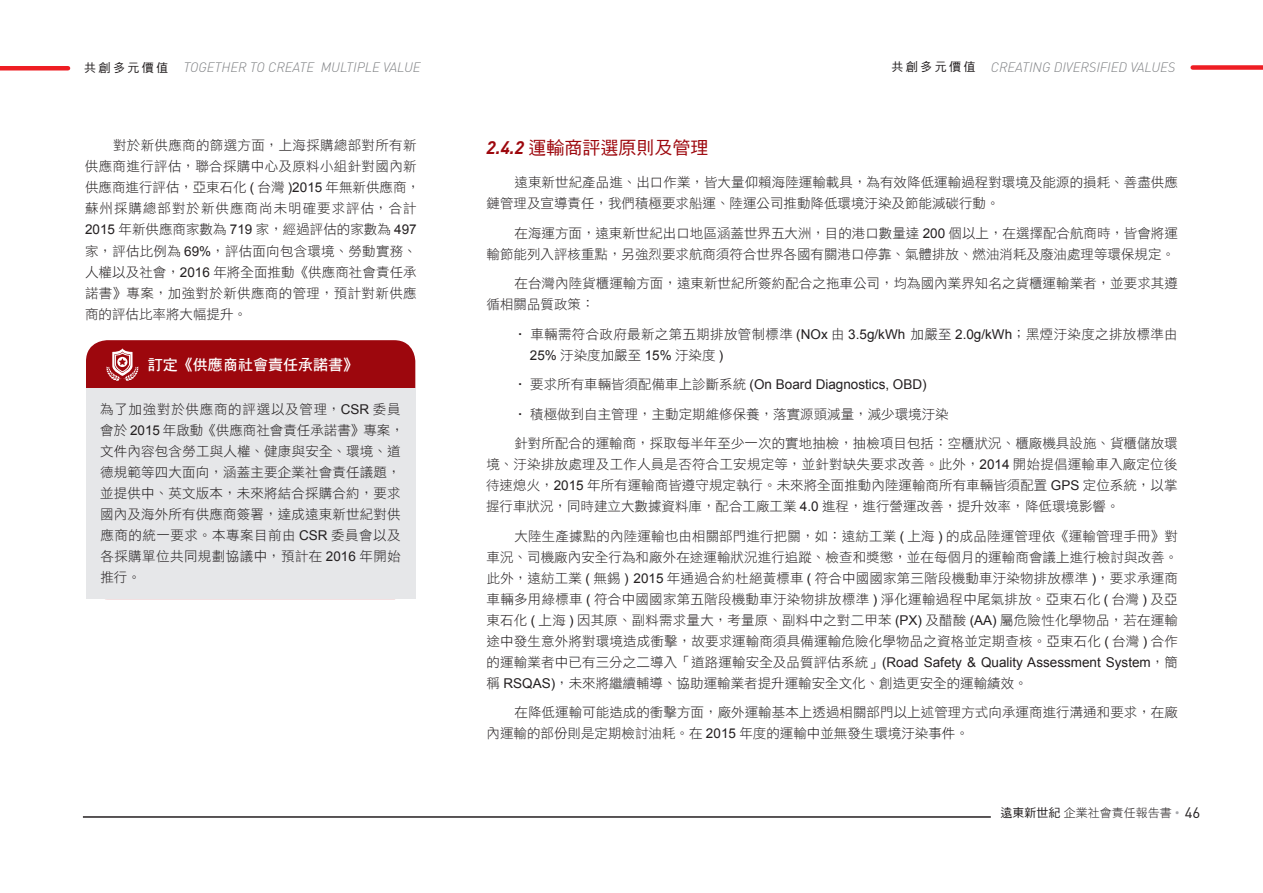
<style>
.page{position:relative;width:1263px;height:893px;background:#fff}
.page>*{position:absolute;margin:0;border:0;box-sizing:border-box;transform-origin:0 0}
.t1{font:18px "DF Hei Std W5";color:#9d070d}
.t2{font:15px "DF Hei Std W7";color:#fff}
.t3{font:15px "DIN";color:#231f20}
.t4{font:13.5px/21px "DF Hei Std W3";letter-spacing:.005em;color:#231f20}
.t5{font:13.5px/21px "DF Hei Std W3";letter-spacing:.025em;color:#231f20}
.t6{font:13.5px "Arial";color:#231f20}
.t7{font:italic 300 13.5px "DIN";color:#808285}
.t8{font:12px "DF Hei Std W3";color:#231f20}
.t9{font:12px "DF Hei Std W5";letter-spacing:.2em;color:#231f20}
.s1{font-family:"Arial"}
.s2{font-family:"DIN";font-weight:700;font-style:italic}
.s3{font-family:"DF Hei Std W3"}
.s4{font-family:"DF Hei Std W5"}
.s5{font-family:"Arial";color:#a8a9ad}
</style>
<div class="page">
<div style="left:86px;top:340px;width:329px;height:259px;background:#9d070d;border-radius:21px"></div>
<div style="left:86px;top:389px;width:329px;height:210px;background:#e6e7e9"></div>
<svg style="left:106px;top:349px;width:32px;height:32px"></svg>
<div style="left:1193px;top:65px;width:70px;height:5px;background:#ee1d23"></div>
<hr style="left:83px;top:816px;width:908px;height:2px;background:#231f20">
<div style="left:0;top:66px;width:68px;height:5px;background:#ee1d23"></div>
<p class="t9" style="left:84px;top:61px;width:85px">共創多元價值</p>
<p class="t7" style="left:184px;top:59px;width:132px">TOGETHER TO CREATE</p>
<p class="t7" style="left:321px;top:59px;width:101px">MULTIPLE VALUE</p>
<p class="t9" style="left:891px;top:60px;width:85px">共創多元價值</p>
<p class="t7" style="left:991px;top:58px;width:186px">CREATING DIVERSIFIED VALUES</p>
<p class="t5" style="left:85px;top:135px;width:337px;text-indent:28px">對於新供應商的篩選方面，上海採購總部對所有新供應商進行評估，聯合採購中心及原料小組針對國內新供應商進行評估，亞東石化 <span class="s1">(</span> 台灣 <span class="s1">)2015</span> 年無新供應商，蘇州採購總部對於新供應商尚未明確要求評估，合計<br><span class="s1">2015</span> 年新供應商家數為 <span class="s1">719</span> 家，經過評估的家數為 <span class="s1">497</span>家，評估比例為 <span class="s1">69%</span>，評估面向包含環境、勞動實務、人權以及社會，<span class="s1">2016</span> 年將全面推動《供應商社會責任承諾書》專案，加強對於新供應商的管理，預計對新供應商的評估比率將大幅提升。</p>
<p class="t2" style="left:148px;top:357px;width:212px">訂定《供應商社會責任承諾書《</p>
<p class="t4" style="left:100px;top:399px;width:305px">為了加強對於供應商的評選以及管理，<span class="s1">CSR</span> 委員會於 <span class="s1">2015</span> 年啟動《供應商社會責任承諾書》專案，文件內容包含勞工與人權、健康與安全、環境、道德規範等四大面向，涵蓋主要企業社會責任議題，並提供中、英文版本，未來將結合採購合約，要求國內及海外所有供應商簽署，達成遠東新世紀對供應商的統一要求。本專案目前由 <span class="s1">CSR</span> 委員會以及各採購單位共同規劃協議中，預計在 <span class="s1">2016</span> 年開始推行。</p>
<h1 class="t1" style="left:486px;top:138px;width:224px"><span class="s2">2.4.2</span> 運輸商評選原則及管理</h1>
<p class="t4" style="left:486px;top:172px;width:693px;text-indent:28px">遠東新世紀產品進、出口作業，皆大量仰賴海陸運輸載具，為有效降低運輸過程對環境及能源的損耗、善盡供應鏈管理及宣導責任，我們積極要求船運、陸運公司推動降低環境汙染及節能減碳行動。</p>
<p class="t4" style="left:486px;top:222px;width:693px;text-align:right">在海運方面，遠東新世紀出口地區涵蓋世界五大洲，目的港口數量達 <span class="s1">200</span> 個以上，在選擇配合航商時，皆會將運<br>輸節能列入評核重點，另強烈要求航商須符合世界各國有關港口停靠、氣體排放、燃油消耗及廢油處理等環保規定。</p>
<p class="t4" style="left:486px;top:273px;width:693px;text-indent:28px">在台灣內陸貨櫃運輸方面，遠東新世紀所簽約配合之拖車公司，均為國內業界知名之貨櫃運輸業者，並要求其遵循相關品質政策：</p>
<p class="t5" style="left:530px;top:323px;width:649px;text-indent:-16px">‧ 車輛需符合政府最新之第五期排放管制標準 <span class="s1">(NOx</span> 由 <span class="s1">3.5 /g kWh</span> 加嚴至 <span class="s1">2.0 /g kWh</span>；黑煙汙染度之排放標準由<br><span class="s1">25%</span> 汙染度加嚴至 <span class="s1">15%</span> 汙染度 <span class="s1">(</span></p>
<p class="t6" style="left:513px;top:376px;width:415px"><span class="s3">‧ 要求所有車輛皆須配備車上診斷系統</span> (On Board Diagnostics, OBD(</p>
<p class="t4" style="left:513px;top:399px;width:666px;line-height:29.5px">‧ 積極做到自主管理，主動定期維修保養，落實源頭減量，減少環境汙染<br>針對所配合的運輸商，採取每半年至少一次的實地抽檢，抽檢項目包括：空櫃狀況、櫃廠機具設施、貨櫃儲放環</p>
<p class="t4" style="left:486px;top:454px;width:693px;text-align:justify">境、汙染排放處理及工作人員是否符合工安規定等，並針對缺失要求改善。此外，<span class="s1">2014</span> 開始提倡運輸車入廠定位後待速熄火，<span class="s1">2015</span> 年所有運輸商皆遵守規定執行。未來將全面推動內陸運輸商所有車輛皆須配置 <span class="s1">GPS</span> 定位系統，以掌握行車狀況，同時建立大數據資料庫，配合工廠工業 <span class="s1">4.0</span> 進程，進行營運改善，提升效率，降低環境影響。</p>
<p class="t4" style="left:486px;top:525px;width:693px;text-align:justify;text-indent:28px">大陸生產據點的內陸運輸也由相關部門進行把關，如：遠紡工業 <span class="s1">(</span> 上海 <span class="s1">)</span> 的成品陸運管理依《運輸管理手冊》對車況、司機廠內安全行為和廠外在途運輸狀況進行追蹤、檢查和獎懲，並在每個月的運輸商會議上進行檢討與改善。此外，遠紡工業 <span class="s1">(</span> 無錫 <span class="s1">) 2015</span> 年通過合約杜絕黃標車 <span class="s1">(</span> 符合中國國家第三階段機動車汙染物排放標準，<span class="s1">)</span> 要求承運商車輛多用綠標車 <span class="s1">(</span> 符合中國國家第五階段機動車汙染物排放標準 <span class="s1">)</span> 淨化運輸過程中尾氣排放。亞東石化 <span class="s1">(</span> 台灣 <span class="s1">)</span> 及亞東石化 <span class="s1">(</span> 上海 <span class="s1">)</span> 因其原、副料需求量大，考量原、副料中之對二甲苯 <span class="s1">(PX)</span> 及醋酸 <span class="s1">(AA)</span> 屬危險性化學物品，若在運輸途中發生意外將對環境造成衝擊，故要求運輸商須具備運輸危險化學物品之資格並定期查核。亞東石化 <span class="s1">(</span> 台灣 <span class="s1">)</span> 合作</p>
<p class="t6" style="left:486px;top:653px;width:693px"><span class="s3">的運輸業者中已有三分之二導入「道路運輸安全及品質評估系統」</span>(Road Safety &amp; Quality Assessment System<span class="s3">，簡</span></p>
<p class="t4" style="left:515px;top:668px;width:665px;line-height:29.5px;text-indent:-28px">稱 <span class="s1">RSQAS</span> ，<span class="s1">)</span> 未來將繼續輔導、協助運輸業者提升運輸安全文化、創造更安全的運輸績效。<br>在降低運輸可能造成的衝擊方面，廠外運輸基本上透過相關部門以上述管理方式向承運商進行溝通和要求，在廠</p>
<p class="t4" style="left:487px;top:723px;width:484px">內運輸的部份則是定期檢討油耗。在 <span class="s1">2015</span> 年度的運輸中並無發生環境汙染事件。</p>
<p class="t8" style="left:1000px;top:806px;width:180px"><span class="s4">遠東新世紀</span>企業社會責任報告書 <span class="s5">•</span></p>
<p class="t3" style="left:1185px;top:803px;width:17px">46</p>
</div>
